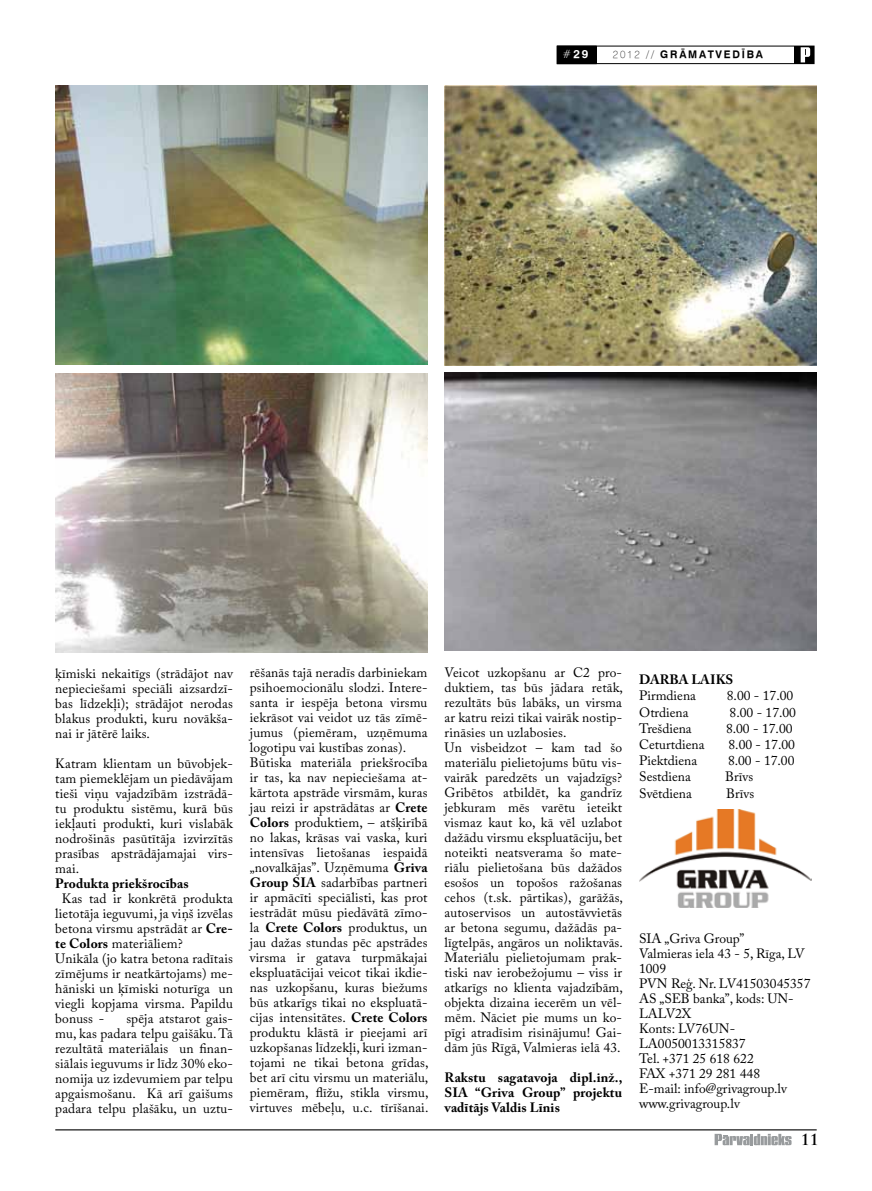
<style>
.page{position:relative;width:872px;height:1191px;background:#fff}
.page>*{position:absolute;margin:0;border:0;box-sizing:border-box;transform-origin:0 0}
.t1{font:700 15px "Trajan Pro";color:#000}
.t2{font:13.5px/15px "Adobe Caslon Pro";letter-spacing:.01em;color:#000}
.t3{font:700 13.5px/15px "Adobe Caslon Pro";letter-spacing:.01em;color:#000;text-align:justify}
.t4{font:700 11.7px "Heraldica Baltic";color:#fff}
.t5{font:700 10.5px "Heraldica Baltic";letter-spacing:.17em;color:#000}
.s1{font-family:"Heraldica Th Baltic Normal";font-weight:400}
.s2{font-weight:700}
</style>
<div class="page">
<svg style="left:714px;top:1133px;width:77px;height:12px"></svg>
<hr style="left:55px;top:1129px;width:761px;height:1px;background:#000">
<div style="left:794px;top:46px;width:20px;height:18px;background:#000"></div>
<svg style="left:800px;top:48px;width:10px;height:14px"></svg>
<div style="left:557px;top:46px;width:39px;height:18px;background:#000"></div>
<div style="left:557px;top:46px;width:257px;height:18px;border:1px solid #000"></div>
<img style="left:639px;top:809px;width:173px;height:98px">
<img style="left:55px;top:85px;width:372px;height:279px">
<img style="left:444px;top:85px;width:372px;height:280px">
<img style="left:55px;top:373px;width:372px;height:279px">
<img style="left:444px;top:373px;width:372px;height:277px">
<p class="t4" style="left:562px;top:47px;width:27px"><span class="s1">#</span>29</p>
<p class="t5" style="left:613px;top:48px;width:152px"><span class="s1">2012 //</span> GRĀMATVEDĪBA</p>
<p class="t2" style="left:55px;top:666px;width:179px;text-align:justify">ķīmiski nekaitīgs (strādājot nav nepieciešami speciāli aizsardzī&shy;bas līdzekļi); strādājot nerodas blakus produkti, kuru novākša&shy;nai ir jātērē laiks.</p>
<p class="t2" style="left:55px;top:756px;width:179px;text-align:justify">Katram klientam un būvobjek&shy;tam piemeklējam un piedāvājam tieši viņu vajadzībām izstrādā&shy;tu produktu sistēmu, kurā būs iekļauti produkti, kuri vislabāk nodrošinās pasūtītāja izvirzītās prasības apstrādājamajai virs&shy;mai.</p>
<p class="t3" style="left:55px;top:876px;width:135px">Produkta priekšrocības</p>
<p class="t2" style="left:55px;top:891px;width:179px;text-indent:7px">Kas tad ir konkrētā produkta lietotāja ieguvumi, ja viņš izvēlas betona virsmu apstrādāt ar <span class="s2">Cre&shy;te Colors</span> materiāliem?<br>Unikāla (jo katra betona radītais zīmējums ir neatkārtojams) me&shy;hāniski un ķīmiski noturīga un viegli kopjama virsma. Papildu bonuss -</p>
<p class="t2" style="left:55px;top:1011px;width:179px;text-align:justify;text-indent:71px">spēja atstarot gais&shy;mu, kas padara telpu gaišāku. Tā rezultātā materiālais un finan&shy;siālais ieguvums ir līdz 30% eko&shy;nomija uz izdevumiem par telpu apgaismošanu. Kā arī gaišums padara telpu plašāku, un uztu-</p>
<p class="t2" style="left:250px;top:665px;width:180px">rēšanās tajā neradīs darbiniekam psihoemocionālu slodzi. Intere&shy;santa ir iespēja betona virsmu iekrāsot vai veidot uz tās zīmē&shy;jumus (piemēram, uzņēmuma logotipu vai kustības zonas).<br>Būtiska materiāla priekšrocība ir tas, ka nav nepieciešama at&shy;kārtota apstrāde virsmām, kuras jau reizi ir apstrādātas ar <span class="s2">Crete<br>Colors</span> produktiem, – atšķirībā no lakas, krāsas vai vaska, kuri intensīvas lietošanas iespaidā „novalkājas”. Uzņēmuma <span class="s2">Griva<br>Group SIA</span> sadarbības partneri ir apmācīti speciālisti, kas prot iestrādāt mūsu piedāvātā zīmo&shy;la <span class="s2">Crete Colors</span> produktus, un jau dažas stundas pēc apstrādes virsma ir gatava turpmākajai ekspluatācijai veicot tikai ikdie&shy;nas uzkopšanu, kuras biežums būs atkarīgs tikai no ekspluatā&shy;cijas intensitātes. <span class="s2">Crete Colors </span>produktu klāstā ir pieejami arī uzkopšanas līdzekļi, kuri izman&shy;tojami ne tikai betona grīdas, bet arī citu virsmu un materiālu, piemēram, flīžu, stikla virsmu, virtuves mēbeļu, u.c. tīrīšanai.</p>
<p class="t2" style="left:444px;top:665px;width:180px">Veicot uzkopšanu ar C2 pro&shy;duktiem, tas būs jādara retāk, rezultāts būs labāks, un virsma ar katru reizi tikai vairāk nostip&shy;rināsies un uzlabosies.<br>Un visbeidzot – kam tad šo materiālu pielietojums būtu vis&shy;vairāk paredzēts un vajadzīgs?<br>Gribētos atbildēt, ka gandrīz jebkuram mēs varētu ieteikt vismaz kaut ko, kā vēl uzlabot dažādu virsmu ekspluatāciju, bet noteikti neatsverama šo mate&shy;riālu pielietošana būs dažādos esošos un topošos ražošanas cehos (t.sk. pārtikas), garāžās, autoservisos un autostāvvietās ar betona segumu, dažādās pa&shy;līgtelpās, angāros un noliktavās.<br>Materiālu pielietojumam prak&shy;tiski nav ierobežojumu – viss ir atkarīgs no klienta vajadzībām, objekta dizaina iecerēm un vēl&shy;mēm. Nāciet pie mums un ko&shy;pīgi atradīsim risinājumu! Gai&shy;dām jūs Rīgā, Valmieras ielā 43.</p>
<p class="t3" style="left:444px;top:1070px;width:179px">Rakstu sagatavoja dipl.inž., SIA “Griva Group” projektu vadītājs Valdis Līnis</p>
<p class="t3" style="left:639px;top:672px;width:96px">DARBA LAIKS</p>
<p class="t2" style="left:639px;top:688px;width:58px">Pirmdiena</p>
<p class="t2" style="left:727px;top:688px;width:68px">8.00 - 17.00</p>
<p class="t2" style="left:639px;top:704px;width:51px">Otrdiena</p>
<p class="t2" style="left:729px;top:704px;width:68px">8.00 - 17.00</p>
<p class="t2" style="left:639px;top:720px;width:54px">Trešdiena</p>
<p class="t2" style="left:726px;top:720px;width:68px">8.00 - 17.00</p>
<p class="t2" style="left:639px;top:736px;width:67px">Ceturtdiena</p>
<p class="t2" style="left:728px;top:736px;width:68px">8.00 - 17.00</p>
<p class="t2" style="left:639px;top:753px;width:60px">Piektdiena</p>
<p class="t2" style="left:728px;top:753px;width:68px">8.00 - 17.00</p>
<p class="t2" style="left:639px;top:769px;width:53px">Sestdiena</p>
<p class="t2" style="left:725px;top:769px;width:29px">Brīvs</p>
<p class="t2" style="left:639px;top:785px;width:54px">Svētdiena</p>
<p class="t2" style="left:726px;top:785px;width:29px">Brīvs</p>
<p class="t2" style="left:639px;top:930px;width:173px">SIA „Griva Group”<br>Valmieras iela 43 - 5, Rīga, LV<br>1009<br>PVN Reģ. Nr. LV41503045357<br>AS „SEB banka”, kods: UN-<br>LALV2X<br>Konts: LV76UN-<br>LA0050013315837<br>Tel. +371 25 618 622<br>FAX +371 29 281 448<br>E-mail: info@grivagroup.lv www.grivagroup.lv</p>
<p class="t1" style="left:800px;top:1130px;width:19px">11</p>
</div>
